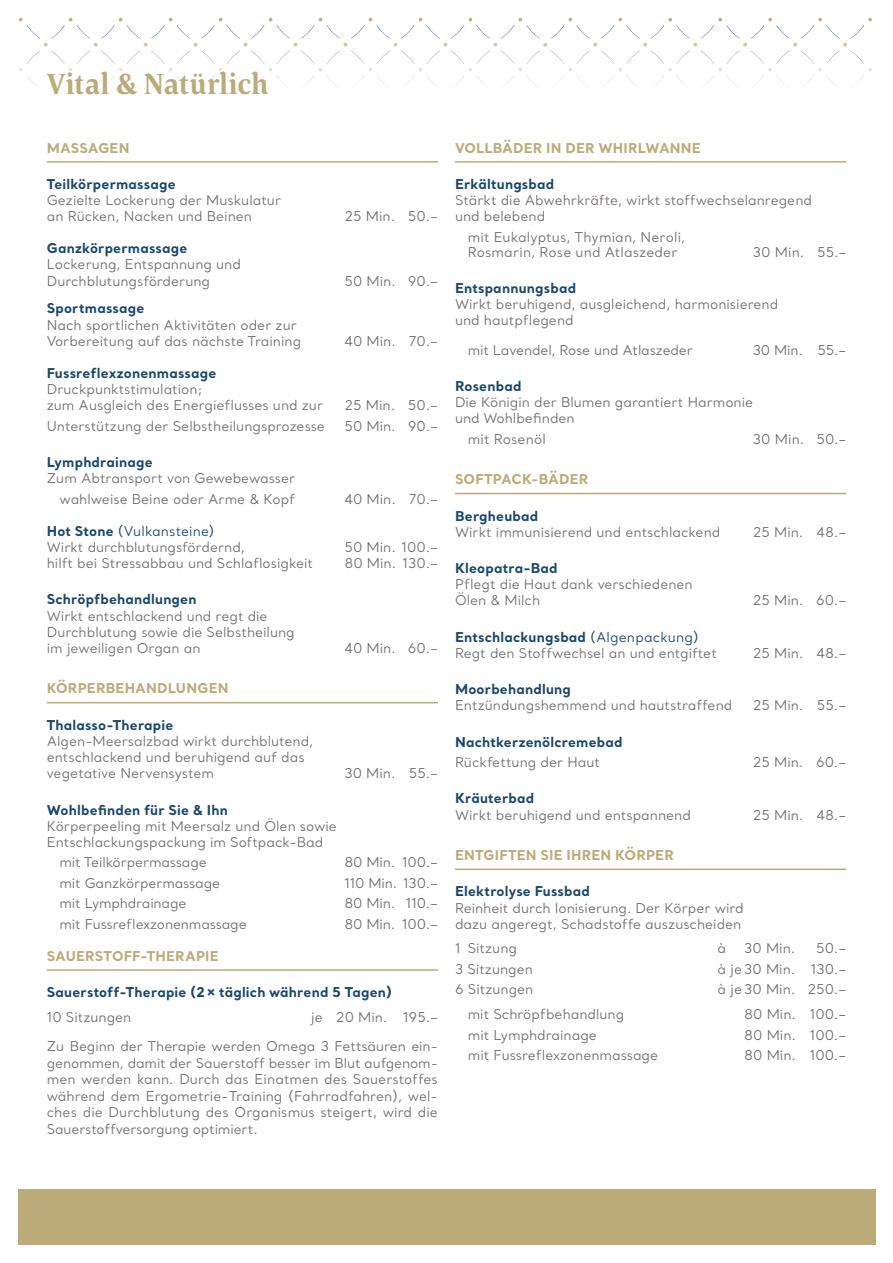
<style>
.page{position:relative;width:893px;height:1263px;background:#fff}
.page>*{position:absolute;margin:0;border:0;box-sizing:border-box;transform-origin:0 0}
.t1{font:700 30px "Corda";letter-spacing:.005em;color:#bbab79;scale:.95 1}
.t2{font:13.5px/16.2px "Santral";color:#736c6e}
.t3{font:700 13.5px "Santral";letter-spacing:.015em;color:#1a476b}
.t4{font:700 13.5px "Santral";letter-spacing:.015em;color:#bbab79}
.s1{font-weight:700;color:#1a476b}
.s2{color:#1a476b}
</style>
<div class="page">
<svg style="left:19px;top:18px;width:853px;height:70px"></svg>
<hr style="left:47px;top:161px;width:391px;height:2px;background:#bbab79">
<hr style="left:47px;top:702px;width:391px;height:1px;background:#bbab79">
<hr style="left:47px;top:969px;width:391px;height:2px;background:#bbab79">
<hr style="left:455px;top:161px;width:391px;height:2px;background:#bbab79">
<hr style="left:455px;top:493px;width:391px;height:1px;background:#bbab79">
<hr style="left:455px;top:868px;width:391px;height:2px;background:#bbab79">
<div style="left:19px;top:1189px;width:857px;height:56px;background:#bbab79"></div>
<h1 class="t1" style="left:47px;top:64px;width:235px">Vital &amp; Natürlich</h1>
<p class="t4" style="left:47px;top:138px;width:84px">MASSAGEN</p>
<p class="t3" style="left:47px;top:175px;width:130px">Teilkörpermassage</p>
<p class="t2" style="left:47px;top:192px;width:236px">Gezielte Lockerung der Muskulatur an Rücken, Nacken und Beinen</p>
<p class="t3" style="left:47px;top:239px;width:142px">Ganzkörpermassage</p>
<p class="t2" style="left:47px;top:256px;width:196px">Lockerung, Entspannung und<br>Durchblutungsförderung</p>
<p class="t3" style="left:47px;top:299px;width:99px">Sportmassage</p>
<p class="t2" style="left:47px;top:316px;width:256px">Nach sportlichen Aktivitäten oder zur<br>Vorbereitung auf das nächste Training</p>
<p class="t3" style="left:47px;top:364px;width:171px">Fussreflexzonenmassage</p>
<p class="t2" style="left:47px;top:381px;width:278px">Druckpunktstimulation;<br>zum Ausgleich des Energieflusses und zur</p>
<p class="t2" style="left:344px;top:208px;width:95px">25 Min. 50.–</p>
<p class="t2" style="left:344px;top:272px;width:95px">50 Min. 90.–</p>
<p class="t2" style="left:344px;top:333px;width:95px">40 Min. 70.–</p>
<p class="t2" style="left:344px;top:397px;width:95px">25 Min. 50.–</p>
<p class="t2" style="left:47px;top:417px;width:280px">Unterstützung der Selbstheilungsprozesse</p>
<p class="t2" style="left:344px;top:417px;width:95px">50 Min. 90.–</p>
<p class="t3" style="left:47px;top:453px;width:107px">Lymphdrainage</p>
<p class="t2" style="left:47px;top:468px;width:250px;line-height:20.4px;text-align:right">Zum Abtransport von Gewebewasser wahlweise Beine oder Arme &amp; Kopf</p>
<p class="t2" style="left:344px;top:490px;width:95px">40 Min. 70.–</p>
<p class="t2" style="left:47px;top:522px;width:200px"><span class="s1">Hot Stone</span> <span class="s2">(Vulkansteine)<br></span>Wirkt durchblutungsfördernd,</p>
<p class="t2" style="left:344px;top:539px;width:95px">50 Min. 100.–</p>
<p class="t2" style="left:47px;top:555px;width:268px">hilft bei Stressabbau und Schlaflosigkeit</p>
<p class="t2" style="left:344px;top:555px;width:95px">80 Min. 130.–</p>
<p class="t3" style="left:47px;top:590px;width:151px">Schröpfbehandlungen</p>
<p class="t2" style="left:47px;top:607px;width:250px">Wirkt entschlackend und regt die<br>Durchblutung sowie die Selbstheilung im jeweiligen Organ an</p>
<p class="t2" style="left:344px;top:640px;width:95px">40 Min. 60.–</p>
<p class="t4" style="left:47px;top:679px;width:183px">KÖRPERBEHANDLUNGEN</p>
<p class="t3" style="left:47px;top:715px;width:128px">Thalasso-Therapie</p>
<p class="t2" style="left:47px;top:733px;width:268px">Algen-Meersalzbad wirkt durchblutend, entschlackend und beruhigend auf das vegetative Nervensystem</p>
<p class="t2" style="left:344px;top:765px;width:95px">30 Min. 55.–</p>
<p class="t3" style="left:47px;top:800px;width:183px">Wohlbefinden für Sie &amp; Ihn</p>
<p class="t2" style="left:47px;top:817px;width:292px">Körperpeeling mit Meersalz und Ölen sowie<br>Entschlackungspackung im Softpack-Bad</p>
<p class="t2" style="left:60px;top:854px;width:149px">mit Teilkörpermassage</p>
<p class="t2" style="left:344px;top:854px;width:95px">80 Min. 100.–</p>
<p class="t2" style="left:60px;top:875px;width:162px">mit Ganzkörpermassage</p>
<p class="t2" style="left:344px;top:875px;width:95px">110 Min. 130.–</p>
<p class="t2" style="left:60px;top:895px;width:129px">mit Lymphdrainage</p>
<p class="t2" style="left:344px;top:895px;width:95px">80 Min. 110.–</p>
<p class="t2" style="left:60px;top:915px;width:189px">mit Fussreflexzonenmassage</p>
<p class="t2" style="left:344px;top:915px;width:95px">80 Min. 100.–</p>
<p class="t4" style="left:47px;top:946px;width:173px">SAUERSTOFF-THERAPIE</p>
<p class="t3" style="left:47px;top:983px;width:347px">Sauerstoff-Therapie (2× täglich während 5 Tagen)</p>
<p class="t2" style="left:47px;top:1008px;width:86px">10 Sitzungen</p>
<p class="t2" style="left:47px;top:1002px;width:393px;line-height:29.2px;text-align:right">je 20 Min. 195.–<br>Zu Beginn der Therapie werden Omega 3 Fettsäuren ein-</p>
<p class="t2" style="left:47px;top:1054px;width:393px;text-align:justify">genommen, damit der Sauerstoff besser im Blut aufgenom&shy;men werden kann. Durch das Einatmen des Sauerstoffes während dem Ergometrie-Training (Fahrradfahren), wel&shy;ches die Durchblutung des Organismus steigert, wird die Sauerstoffversorgung optimiert.</p>
<p class="t4" style="left:455px;top:138px;width:247px">VOLLBÄDER IN DER WHIRLWANNE</p>
<p class="t3" style="left:455px;top:175px;width:101px">Erkältungsbad</p>
<p class="t2" style="left:455px;top:192px;width:359px">Stärkt die Abwehrkräfte, wirkt stoffwechselanregend und belebend</p>
<p class="t2" style="left:468px;top:229px;width:219px;line-height:15px">mit Eukalyptus, Thymian, Neroli,<br>Rosmarin, Rose und Atlaszeder</p>
<p class="t2" style="left:753px;top:243px;width:95px">30 Min. 55.–</p>
<p class="t3" style="left:455px;top:279px;width:123px">Entspannungsbad</p>
<p class="t2" style="left:455px;top:296px;width:325px">Wirkt beruhigend, ausgleichend, harmonisierend und hautpflegend</p>
<p class="t2" style="left:468px;top:341px;width:227px">mit Lavendel, Rose und Atlaszeder</p>
<p class="t2" style="left:753px;top:341px;width:95px">30 Min. 55.–</p>
<p class="t3" style="left:455px;top:377px;width:68px">Rosenbad</p>
<p class="t2" style="left:455px;top:394px;width:300px">Die Königin der Blumen garantiert Harmonie und Wohlbefinden</p>
<p class="t2" style="left:468px;top:431px;width:80px">mit Rosenöl</p>
<p class="t2" style="left:753px;top:431px;width:95px">30 Min. 50.–</p>
<p class="t4" style="left:455px;top:470px;width:135px">SOFTPACK-BÄDER</p>
<p class="t3" style="left:455px;top:506px;width:85px">Bergheubad</p>
<p class="t2" style="left:455px;top:523px;width:267px">Wirkt immunisierend und entschlackend</p>
<p class="t2" style="left:753px;top:523px;width:95px">25 Min. 48.–</p>
<p class="t3" style="left:455px;top:559px;width:104px">Kleopatra-Bad</p>
<p class="t2" style="left:455px;top:576px;width:239px">Pflegt die Haut dank verschiedenen<br>Ölen &amp; Milch</p>
<p class="t2" style="left:753px;top:592px;width:95px">25 Min. 60.–</p>
<p class="t2" style="left:455px;top:628px;width:263px"><span class="s1">Entschlackungsbad</span> <span class="s2">(Algenpackung)<br></span>Regt den Stoffwechsel an und entgiftet</p>
<p class="t2" style="left:753px;top:645px;width:95px">25 Min. 48.–</p>
<p class="t3" style="left:455px;top:680px;width:117px">Moorbehandlung</p>
<p class="t2" style="left:455px;top:697px;width:279px">Entzündungshemmend und hautstraffend</p>
<p class="t2" style="left:753px;top:697px;width:95px">25 Min. 55.–</p>
<p class="t3" style="left:455px;top:732px;width:169px">Nachtkerzenölcremebad</p>
<p class="t2" style="left:455px;top:754px;width:147px">Rückfettung der Haut</p>
<p class="t2" style="left:753px;top:754px;width:95px">25 Min. 60.–</p>
<p class="t3" style="left:455px;top:789px;width:81px">Kräuterbad</p>
<p class="t2" style="left:455px;top:806px;width:237px">Wirkt beruhigend und entspannend</p>
<p class="t2" style="left:753px;top:806px;width:95px">25 Min. 48.–</p>
<p class="t4" style="left:455px;top:846px;width:221px">ENTGIFTEN SIE IHREN KÖRPER</p>
<p class="t3" style="left:455px;top:882px;width:136px">Elektrolyse Fussbad</p>
<p class="t2" style="left:455px;top:899px;width:290px">Reinheit durch Ionisierung. Der Körper wird dazu angeregt, Schadstoffe auszuscheiden</p>
<p class="t2" style="left:455px;top:940px;width:64px">1 Sitzung</p>
<p class="t2" style="left:717px;top:940px;width:10px">à</p>
<p class="t2" style="left:744px;top:940px;width:53px">30 Min.</p>
<p class="t2" style="left:816px;top:940px;width:32px">50.–</p>
<p class="t2" style="left:455px;top:961px;width:80px">3 Sitzungen</p>
<p class="t2" style="left:717px;top:961px;width:130px">à je30 Min. 130.–</p>
<p class="t2" style="left:455px;top:981px;width:80px">6 Sitzungen</p>
<p class="t2" style="left:717px;top:981px;width:130px">à je30 Min. 250.–</p>
<p class="t2" style="left:468px;top:1006px;width:158px">mit Schröpfbehandlung</p>
<p class="t2" style="left:744px;top:1006px;width:104px">80 Min. 100.–</p>
<p class="t2" style="left:468px;top:1026px;width:131px">mit Lymphdrainage</p>
<p class="t2" style="left:744px;top:1026px;width:104px">80 Min. 100.–</p>
<p class="t2" style="left:468px;top:1047px;width:192px">mit Fussreflexzonenmassage</p>
<p class="t2" style="left:744px;top:1047px;width:104px">80 Min. 100.–</p>
</div>
